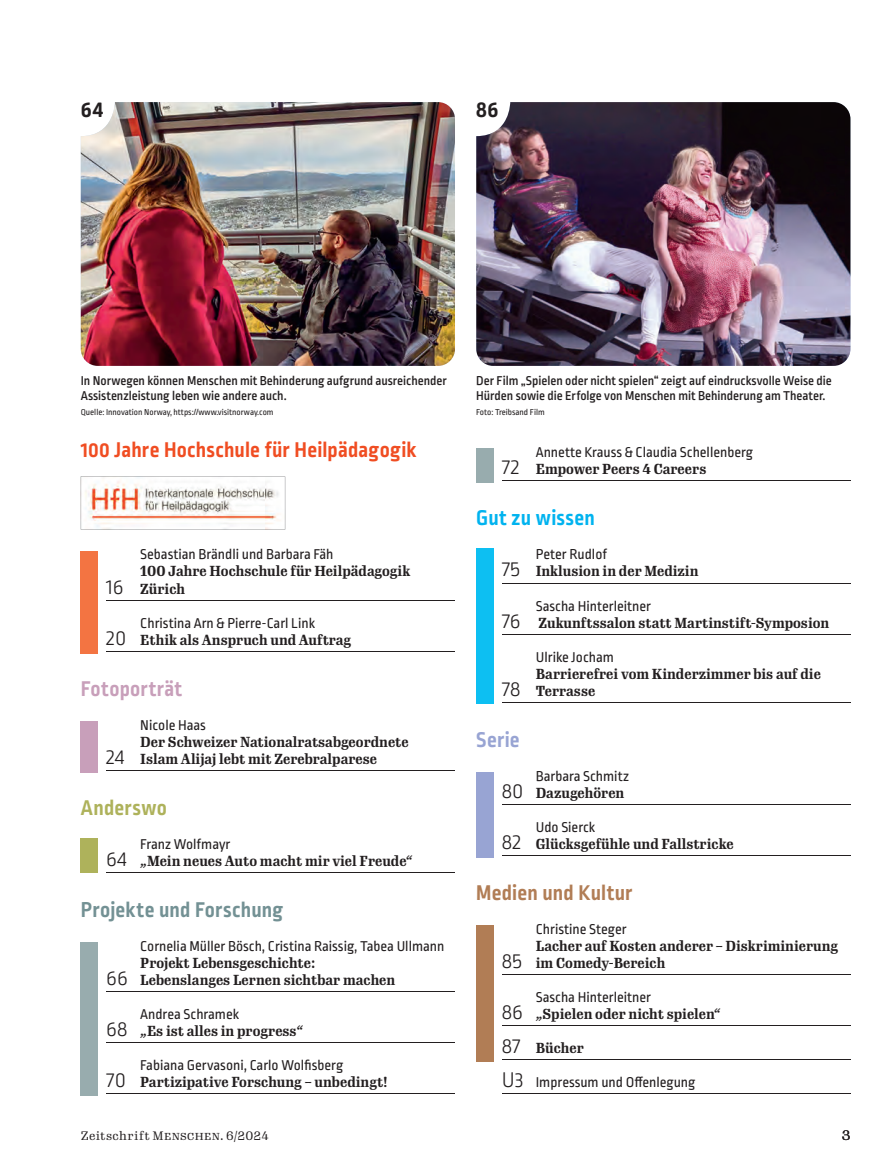
<style>
.page{position:relative;width:893px;height:1170px;background:#fff}
.page>*{position:absolute;margin:0;border:0;box-sizing:border-box;transform-origin:0 0}
.t1{font:700 24px "Ropa Soft Pro";color:#231f20}
.t2{font:700 22.5px "Ropa Sans Pro";letter-spacing:.01em;color:#f04d22}
.t3{font:700 22.5px "Ropa Sans Pro";letter-spacing:.01em;color:#739194}
.t4{font:700 22.5px "Ropa Sans Pro";letter-spacing:.01em;color:#b17d55}
.t5{font:700 22.5px "Ropa Sans Pro";letter-spacing:.015em;color:#c89fba}
.t6{font:700 22.5px "Ropa Sans Pro";letter-spacing:.015em;color:#00b3ef}
.t7{font:700 22.5px "Ropa Sans Pro";letter-spacing:.01em;color:#aeb25b}
.t8{font:700 22.5px "Ropa Sans Pro";letter-spacing:.015em;color:#98a4d3}
.t9{font:300 22.5px "Ropa Soft Pro";color:#231f20}
.t10{font:15px "Ropa Sans Pro";color:#231f20}
.t11{font:700 14.25px/17px "Gimlet Text Compressed";color:#231f20}
.t12{font:500 13.5px/15px "Ropa Sans Pro";color:#231f20}
.t13{font:13.5px "Gimlet Text";color:#231f20}
.t14{font:12px "Gimlet Text Narrow";letter-spacing:.03em;color:#231f20}
.t15{font:9px "Ropa Sans Pro";color:#231f20}
.s1{font-family:"Ropa Soft Pro";font-weight:300;font-size:22.5px}
</style>
<div class="page">
<div style="left:81px;top:721px;width:17px;height:51px;background:#c89fba"></div>
<div style="left:81px;top:942px;width:17px;height:153px;background:#98acae"></div>
<hr style="left:106px;top:872px;width:349px;height:1px;background:#231f20">
<hr style="left:106px;top:770px;width:349px;height:1px;background:#231f20">
<div style="left:81px;top:551px;width:17px;height:102px;background:#f37442"></div>
<hr style="left:106px;top:600px;width:349px;height:1px;background:#231f20">
<hr style="left:106px;top:651px;width:349px;height:1px;background:#231f20">
<div style="left:476px;top:772px;width:17px;height:85px;background:#98a4d3"></div>
<div style="left:476px;top:549px;width:17px;height:155px;background:#0dbff2"></div>
<div style="left:81px;top:838px;width:17px;height:34px;background:#aeb25b"></div>
<img style="left:476px;top:102px;width:374px;height:264px">
<img style="left:81px;top:102px;width:374px;height:264px">
<div style="left:476px;top:925px;width:17px;height:136px;background:#b17d55"></div>
<div style="left:476px;top:449px;width:17px;height:34px;background:#98acae"></div>
<svg style="left:81px;top:476px;width:204px;height:53px"></svg>
<hr style="left:106px;top:991px;width:349px;height:1px;background:#231f20">
<hr style="left:106px;top:1042px;width:349px;height:1px;background:#231f20">
<hr style="left:106px;top:1093px;width:349px;height:1px;background:#231f20">
<hr style="left:502px;top:480px;width:348px;height:1px;background:#231f20">
<hr style="left:502px;top:583px;width:348px;height:1px;background:#231f20">
<hr style="left:502px;top:634px;width:348px;height:1px;background:#231f20">
<hr style="left:502px;top:702px;width:348px;height:1px;background:#231f20">
<hr style="left:502px;top:804px;width:348px;height:1px;background:#231f20">
<hr style="left:502px;top:855px;width:348px;height:1px;background:#231f20">
<hr style="left:502px;top:974px;width:348px;height:1px;background:#231f20">
<hr style="left:502px;top:1025px;width:348px;height:1px;background:#231f20">
<hr style="left:502px;top:1059px;width:348px;height:1px;background:#231f20">
<hr style="left:502px;top:1093px;width:348px;height:1px;background:#231f20">
<h1 class="t1" style="left:81px;top:95px;width:24px">64</h1>
<h1 class="t1" style="left:476px;top:95px;width:24px">86</h1>
<p class="t12" style="left:81px;top:374px;width:368px">In Norwegen können Menschen mit Behinderung aufgrund ausreichender<br>Assistenzleistung leben wie andere auch.</p>
<p class="t15" style="left:81px;top:407px;width:194px">Quelle: Innovation Norway, https://www.visitnorway.com</p>
<h2 class="t2" style="left:81px;top:437px;width:337px">100 Jahre Hochschule für Heilpädagogik</h2>
<p class="t10" style="left:140px;top:546px;width:195px">Sebastian Brändli und Barbara Fäh</p>
<p class="t11" style="left:106px;top:562px;width:306px;text-indent:34px">100 Jahre Hochschule für Heilpädagogik<br><span class="s1">16</span> Zürich</p>
<p class="t10" style="left:140px;top:614px;width:176px">Christina Arn &amp; Pierre-Carl Link</p>
<p class="t11" style="left:106px;top:630px;width:246px"><span class="s1">20</span> Ethik als Anspruch und Auftrag</p>
<h2 class="t5" style="left:81px;top:675px;width:103px">Fotoporträt</h2>
<p class="t10" style="left:140px;top:716px;width:67px">Nicole Haas</p>
<p class="t11" style="left:106px;top:732px;width:304px;text-indent:34px">Der Schweizer Nationalratsabgeordnete<br><span class="s1">24</span> Islam Alijaj lebt mit Zerebralparese</p>
<h2 class="t7" style="left:81px;top:794px;width:88px">Anderswo</h2>
<p class="t10" style="left:140px;top:835px;width:92px">Franz Wolfmayr</p>
<p class="t11" style="left:106px;top:851px;width:308px"><span class="s1">64</span> „Mein neues Auto macht mir viel Freude“</p>
<h2 class="t3" style="left:81px;top:896px;width:204px">Projekte und Forschung</h2>
<p class="t10" style="left:140px;top:937px;width:306px">Cornelia Müller Bösch, Cristina Raissig, Tabea Ullmann</p>
<p class="t11" style="left:106px;top:953px;width:291px;text-indent:34px">Projekt Lebensgeschichte:<br><span class="s1">66</span> Lebenslanges Lernen sichtbar machen</p>
<p class="t10" style="left:140px;top:1005px;width:100px">Andrea Schramek</p>
<p class="t11" style="left:106px;top:1021px;width:199px"><span class="s1">68</span> „Es ist alles in progress“</p>
<p class="t10" style="left:140px;top:1056px;width:204px">Fabiana Gervasoni, Carlo Wolfisberg</p>
<p class="t11" style="left:106px;top:1072px;width:283px"><span class="s1">70</span> Partizipative Forschung – unbedingt!</p>
<p class="t12" style="left:476px;top:374px;width:357px">Der Film „Spielen oder nicht spielen“ zeigt auf eindrucksvolle Weise die<br>Hürden sowie die Erfolge von Menschen mit Behinderung am Theater.</p>
<p class="t15" style="left:476px;top:407px;width:70px">Foto: Treibsand Film</p>
<p class="t10" style="left:536px;top:444px;width:219px">Annette Krauss &amp; Claudia Schellenberg</p>
<p class="t11" style="left:502px;top:460px;width:206px"><span class="s1">72</span> Empower Peers 4 Careers</p>
<h2 class="t6" style="left:476px;top:505px;width:120px">Gut zu wissen</h2>
<p class="t10" style="left:536px;top:546px;width:73px">Peter Rudlof</p>
<p class="t11" style="left:502px;top:562px;width:198px"><span class="s1">75</span> Inklusion in der Medizin</p>
<p class="t10" style="left:536px;top:597px;width:117px">Sascha Hinterleitner</p>
<h2 class="t9" style="left:502px;top:608px;width:20px">76</h2>
<p class="t11" style="left:539px;top:613px;width:292px">Zukunftssalon statt Martinstift-Symposion</p>
<p class="t10" style="left:536px;top:648px;width:80px">Ulrike Jocham</p>
<p class="t11" style="left:502px;top:664px;width:321px;text-indent:34px">Barrierefrei vom Kinderzimmer bis auf die<br><span class="s1">78</span> Terrasse</p>
<h2 class="t8" style="left:476px;top:726px;width:45px">Serie</h2>
<p class="t10" style="left:536px;top:767px;width:95px">Barbara Schmitz</p>
<p class="t11" style="left:502px;top:783px;width:124px"><span class="s1">80</span> Dazugehören</p>
<p class="t10" style="left:536px;top:818px;width:61px">Udo Sierck</p>
<p class="t11" style="left:502px;top:834px;width:233px"><span class="s1">82</span> Glücksgefühle und Fallstricke</p>
<h2 class="t4" style="left:476px;top:879px;width:158px">Medien und Kultur</h2>
<p class="t10" style="left:536px;top:920px;width:92px">Christine Steger</p>
<p class="t11" style="left:502px;top:936px;width:338px;text-indent:34px">Lacher auf Kosten anderer – Diskriminierung<br><span class="s1">85</span> im Comedy-Bereich</p>
<p class="t10" style="left:536px;top:988px;width:117px">Sascha Hinterleitner</p>
<p class="t11" style="left:502px;top:1004px;width:221px"><span class="s1">86</span> „Spielen oder nicht spielen“</p>
<p class="t11" style="left:502px;top:1038px;width:84px"><span class="s1">87</span> Bücher</p>
<p class="t10" style="left:502px;top:1073px;width:195px"><span class="s1">U3</span> Impressum und Offenlegung</p>
<p class="t14" style="left:81px;top:1127px;width:189px">Zeitschrift Menschen. 6/2024</p>
<p class="t13" style="left:842px;top:1125px;width:10px">3</p>
</div>
